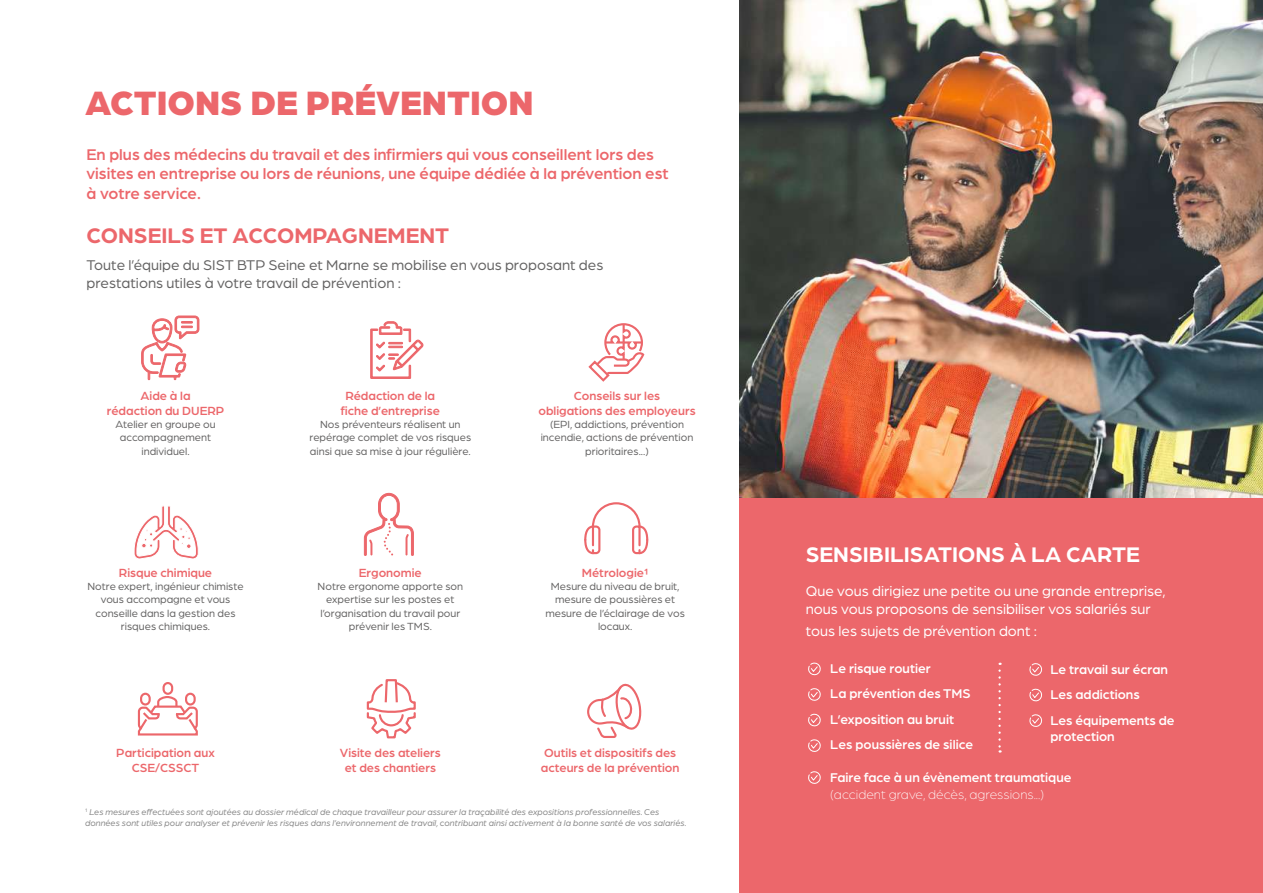
<style>
.page{position:relative;width:1263px;height:893px;background:#fff}
.page>*{position:absolute;margin:0;border:0;box-sizing:border-box;transform-origin:0 0}
.t1{font:900 36px "Arboria";color:#ec676b}
.t2{font:700 22.5px "Arboria";color:#ec676b}
.t3{font:700 22.5px "Arboria";color:#fff}
.t4{font:500 16.5px/19.8px "Arboria";color:#ec676b}
.t5{font:15px/18px "Arboria";color:#fff}
.t6{font:15px/18px "Arboria";color:#646363}
.t7{font:500 13.5px/25.5px "Arboria";color:#fff}
.t8{font:300 13.5px "Arboria";color:#fff}
.t9{font:500 12.6px/15.1px "Arboria";color:#ec676b;text-align:center}
.t10{font:10.95px/13.2px "Arboria";color:#646363;text-align:center}
.t11{font:italic 9px/10.8px "Arboria";color:#878787}
</style>
<div class="page">
<img style="left:740px;top:0;width:523px;height:499px">
<div style="left:740px;top:499px;width:523px;height:394px;background:#ec676b"></div>
<svg style="left:584px;top:502px;width:65px;height:53px"></svg>
<svg style="left:587px;top:683px;width:55px;height:55px"></svg>
<svg style="left:364px;top:493px;width:49px;height:63px"></svg>
<svg style="left:366px;top:679px;width:50px;height:60px"></svg>
<div style="left:185px;top:693px;width:11px;height:12px;border:2px solid #ec676b;border-radius:4px"></div>
<svg style="left:137px;top:695px;width:61px;height:41px"></svg>
<div style="left:141px;top:694px;width:9px;height:10px;background:#fff;border-radius:4px"></div>
<div style="left:140px;top:693px;width:11px;height:12px;border:2px solid #ec676b;border-radius:4px"></div>
<div style="left:162px;top:682px;width:11px;height:13px;border:2px solid #ec676b;border-radius:4px"></div>
<svg style="left:588px;top:323px;width:57px;height:59px"></svg>
<svg style="left:370px;top:321px;width:54px;height:58px"></svg>
<svg style="left:141px;top:316px;width:58px;height:64px"></svg>
<svg style="left:134px;top:506px;width:64px;height:53px"></svg>
<svg style="left:808px;top:662px;width:13px;height:14px"></svg>
<svg style="left:808px;top:688px;width:13px;height:13px"></svg>
<svg style="left:808px;top:713px;width:13px;height:14px"></svg>
<svg style="left:808px;top:739px;width:13px;height:13px"></svg>
<svg style="left:808px;top:771px;width:13px;height:13px"></svg>
<svg style="left:998px;top:671px;width:3px;height:82px"></svg>
<svg style="left:1029px;top:663px;width:13px;height:13px"></svg>
<svg style="left:1029px;top:688px;width:13px;height:14px"></svg>
<svg style="left:1029px;top:714px;width:13px;height:13px"></svg>
<h1 class="t1" style="left:85px;top:77px;width:450px">ACTIONS DE PRÉVENTION</h1>
<h3 class="t4" style="left:87px;top:143px;width:584px">En plus des médecins du travail et des infirmiers qui vous conseillent lors des visites en entreprise ou lors de réunions, une équipe dédiée à la prévention est à votre service.</h3>
<h2 class="t2" style="left:87px;top:220px;width:364px">CONSEILS ET ACCOMPAGNEMENT</h2>
<h3 class="t6" style="left:87px;top:255px;width:518px">Toute l’équipe du SIST BTP Seine et Marne se mobilise en vous proposant des prestations utiles à votre travail de prévention :</h3>
<p class="t9" style="left:107px;top:387px;width:119px">Aide à la<br>rédaction du DUERP</p>
<p class="t10" style="left:116px;top:417px;width:101px">Atelier en groupe ou accompagnement individuel.</p>
<p class="t9" style="left:119px;top:564px;width:95px">Risque chimique</p>
<p class="t10" style="left:87px;top:579px;width:158px">Notre expert, ingénieur chimiste vous accompagne et vous conseille dans la gestion des risques chimiques.</p>
<p class="t9" style="left:116px;top:744px;width:100px">Participation aux<br>CSE/CSSCT</p>
<p class="t9" style="left:341px;top:387px;width:101px">Rédaction de la fiche d’entreprise</p>
<p class="t10" style="left:310px;top:417px;width:163px">Nos préventeurs réalisent un repérage complet de vos risques ainsi que sa mise à jour régulière.</p>
<p class="t9" style="left:359px;top:564px;width:64px">Ergonomie</p>
<p class="t10" style="left:318px;top:579px;width:147px">Notre ergonome apporte son expertise sur les postes et l’organisation du travail pour prévenir les TMS.</p>
<p class="t9" style="left:538px;top:387px;width:159px">Conseils sur les<br>obligations des employeurs</p>
<p class="t10" style="left:541px;top:417px;width:154px">(EPI, addictions, prévention incendie, actions de prévention prioritaires...)</p>
<p class="t9" style="left:582px;top:564px;width:68px">Métrologie1</p>
<p class="t10" style="left:545px;top:579px;width:141px">Mesure du niveau de bruit, mesure de poussières et mesure de l’éclairage de vos locaux.</p>
<p class="t9" style="left:340px;top:744px;width:102px">Visite des ateliers et des chantiers</p>
<p class="t9" style="left:541px;top:744px;width:140px;text-align:left">Outils et dispositifs des acteurs de la prévention</p>
<p class="t11" style="left:85px;top:807px;width:603px"><sup>1</sup> Les mesures effectuées sont ajoutées au dossier médical de chaque travailleur pour assurer la traçabilité des expositions professionnelles. Ces données sont utiles pour analyser et prévenir les risques dans l’environnement de travail, contribuant ainsi activement à la bonne santé de vos salariés.</p>
<h2 class="t3" style="left:806px;top:539px;width:335px">SENSIBILISATIONS À LA CARTE</h2>
<h3 class="t5" style="left:806px;top:582px;width:361px">Que vous dirigiez une petite ou une grande entreprise, nous vous proposons de sensibiliser vos salariés sur</h3>
<h3 class="t5" style="left:806px;top:621px;width:233px">tous les sujets de prévention dont :</h3>
<p class="t7" style="left:830px;top:655px;width:144px">Le risque routier<br>La prévention des TMS<br>L’exposition au bruit<br>Les poussières de silice</p>
<p class="t7" style="left:830px;top:764px;width:243px">Faire face à un évènement traumatique</p>
<p class="t8" style="left:830px;top:786px;width:215px">(accident grave, décès, agressions...)</p>
<p class="t7" style="left:1050px;top:656px;width:126px">Le travail sur écran<br>Les addictions<br>Les équipements de</p>
<p class="t7" style="left:1050px;top:723px;width:66px">protection</p>
</div>
